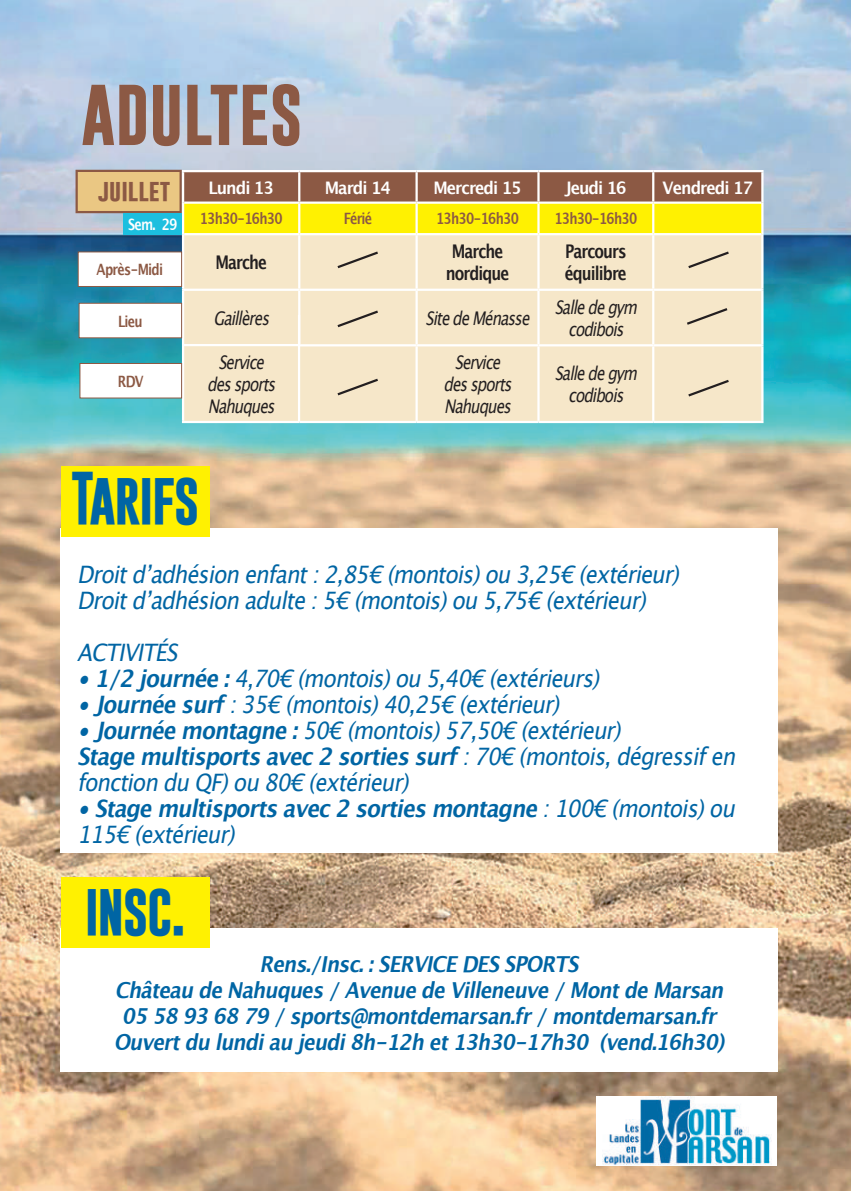
<style>
.page{position:relative;width:851px;height:1191px;background:#fff}
.page>*{position:absolute;margin:0;border:0;box-sizing:border-box;transform-origin:0 0}
.t1{font:700 70px "Gobold";color:#8c5944;scale:.9 1}
.t2{font:700 54px "Gobold";letter-spacing:-.03em;color:#0065a4;scale:.9 1}
.t3{font:italic 24px/26px "Lucida Grande";color:#0065a4;scale:.9 1}
.t4{font:italic 700 24px/26px "Lucida Grande";color:#0065a4;scale:.9 1}
.t5{font:700 22.4px "Gobold";color:#8c5944}
.t6{font:italic 700 22px/26px "Lucida Grande";color:#0065a4;text-align:center;scale:.9 1}
.t7{font:italic 18.8px/22px "Lucida Grande";color:#231f20;text-align:center;scale:.8 1}
.t8{font:700 18.8px/22px "Lucida Grande";letter-spacing:-.06em;color:#231f20;text-align:center;scale:.8 1}
.t9{font:700 17.2px "Lucida Grande";letter-spacing:-.06em;color:#fff;scale:.92 1}
.t10{font:700 15.6px "Lucida Grande";letter-spacing:-.06em;color:#8c5944;scale:.8 1}
.t11{font:700 15.6px "Lucida Grande";color:#fff;scale:.8 1}
.s1{font-weight:700}
.s2{font-weight:400}
</style>
<div class="page">
<img style="left:0;top:0;width:850px;height:1191px">
<div style="left:77px;top:171px;width:104px;height:41px;background:#eac783"></div>
<div style="left:75px;top:170px;width:107px;height:43px;border:2px solid #8c5944"></div>
<svg style="left:184px;top:172px;width:577px;height:61px;background:#c6a624"></svg>
<div style="left:184px;top:235px;width:577px;height:186px;background:#f6e7c9"></div>
<hr style="left:182px;top:170px;width:117px;height:2px;background:#fff">
<hr style="left:182px;top:172px;width:2px;height:31px;background:#fff">
<hr style="left:299px;top:170px;width:117px;height:2px;background:#fff">
<hr style="left:298px;top:172px;width:2px;height:29px;background:#fff">
<hr style="left:416px;top:170px;width:122px;height:2px;background:#fff">
<hr style="left:415px;top:172px;width:2px;height:29px;background:#fff">
<hr style="left:538px;top:170px;width:115px;height:2px;background:#fff">
<hr style="left:537px;top:172px;width:2px;height:29px;background:#fff">
<hr style="left:653px;top:170px;width:110px;height:2px;background:#fff">
<hr style="left:652px;top:172px;width:2px;height:29px;background:#fff">
<hr style="left:761px;top:172px;width:2px;height:31px;background:#fff">
<hr style="left:182px;top:203px;width:2px;height:31px;background:#fff">
<hr style="left:298px;top:204px;width:2px;height:29px;background:#fff">
<hr style="left:415px;top:204px;width:2px;height:29px;background:#fff">
<hr style="left:537px;top:204px;width:2px;height:29px;background:#fff">
<hr style="left:652px;top:204px;width:2px;height:29px;background:#fff">
<hr style="left:761px;top:203px;width:2px;height:31px;background:#fff">
<hr style="left:182px;top:234px;width:2px;height:55px;background:#fff">
<hr style="left:298px;top:235px;width:2px;height:54px;background:#fff">
<hr style="left:298px;top:291px;width:2px;height:53px;background:#fff">
<hr style="left:298px;top:344px;width:118px;height:2px;background:#fff">
<hr style="left:415px;top:235px;width:2px;height:54px;background:#fff">
<hr style="left:415px;top:291px;width:2px;height:53px;background:#fff">
<hr style="left:416px;top:344px;width:122px;height:2px;background:#fff">
<hr style="left:415px;top:346px;width:2px;height:75px;background:#fff">
<hr style="left:537px;top:235px;width:2px;height:54px;background:#fff">
<hr style="left:537px;top:291px;width:2px;height:53px;background:#fff">
<hr style="left:538px;top:344px;width:115px;height:2px;background:#fff">
<hr style="left:537px;top:346px;width:2px;height:75px;background:#fff">
<hr style="left:652px;top:235px;width:2px;height:54px;background:#fff">
<hr style="left:761px;top:234px;width:2px;height:55px;background:#fff">
<hr style="left:652px;top:291px;width:2px;height:53px;background:#fff">
<hr style="left:653px;top:344px;width:110px;height:2px;background:#fff">
<hr style="left:652px;top:346px;width:2px;height:75px;background:#fff">
<hr style="left:184px;top:201px;width:115px;height:3px;background:#fff">
<hr style="left:299px;top:201px;width:117px;height:3px;background:#fff">
<hr style="left:416px;top:201px;width:122px;height:3px;background:#fff">
<hr style="left:538px;top:201px;width:115px;height:3px;background:#fff">
<hr style="left:653px;top:201px;width:108px;height:3px;background:#fff">
<hr style="left:184px;top:233px;width:115px;height:2px;background:#fff">
<hr style="left:299px;top:233px;width:117px;height:2px;background:#fff">
<hr style="left:416px;top:233px;width:122px;height:2px;background:#fff">
<hr style="left:538px;top:233px;width:115px;height:2px;background:#fff">
<hr style="left:653px;top:233px;width:108px;height:2px;background:#fff">
<hr style="left:182px;top:289px;width:117px;height:2px;background:#fff">
<hr style="left:182px;top:291px;width:2px;height:54px;background:#fff">
<hr style="left:299px;top:289px;width:117px;height:2px;background:#fff">
<hr style="left:416px;top:289px;width:122px;height:2px;background:#fff">
<hr style="left:538px;top:289px;width:115px;height:2px;background:#fff">
<hr style="left:653px;top:289px;width:110px;height:2px;background:#fff">
<hr style="left:761px;top:291px;width:2px;height:53px;background:#fff">
<hr style="left:182px;top:345px;width:2px;height:76px;background:#fff">
<hr style="left:761px;top:346px;width:2px;height:75px;background:#fff">
<hr style="left:182px;top:421px;width:117px;height:2px;background:#fff">
<hr style="left:299px;top:421px;width:117px;height:2px;background:#fff">
<hr style="left:416px;top:421px;width:122px;height:2px;background:#fff">
<hr style="left:538px;top:421px;width:115px;height:2px;background:#fff">
<hr style="left:653px;top:421px;width:110px;height:2px;background:#fff">
<div style="left:124px;top:213px;width:58px;height:22px;background:#1cbfdf"></div>
<div style="left:78px;top:252px;width:103px;height:34px;background:#fff"></div>
<div style="left:78px;top:251px;width:104px;height:36px;border:1px solid #8c5944"></div>
<div style="left:79px;top:303px;width:102px;height:35px;background:#fff"></div>
<div style="left:79px;top:303px;width:103px;height:35px;border:1px solid #8c5944"></div>
<div style="left:80px;top:363px;width:101px;height:35px;background:#fff"></div>
<div style="left:79px;top:363px;width:103px;height:35px;border:1px solid #8c5944"></div>
<svg style="left:335px;top:250px;width:45px;height:20px"></svg>
<svg style="left:335px;top:309px;width:45px;height:20px"></svg>
<svg style="left:335px;top:377px;width:45px;height:20px"></svg>
<svg style="left:685px;top:250px;width:46px;height:20px"></svg>
<svg style="left:684px;top:306px;width:45px;height:20px"></svg>
<svg style="left:685px;top:378px;width:46px;height:20px"></svg>
<div style="left:60px;top:528px;width:717px;height:324px;background:#fff"></div>
<div style="left:61px;top:466px;width:148px;height:70px;background:#fff101"></div>
<div style="left:596px;top:1096px;width:180px;height:69px;background:#fff"></div>
<img style="left:602px;top:1096px;width:169px;height:69px">
<hr style="left:182px;top:344px;width:117px;height:2px;background:#fff">
<hr style="left:298px;top:315px;width:2px;height:106px;background:#fff">
<div style="left:60px;top:928px;width:717px;height:143px;background:#fff"></div>
<div style="left:61px;top:877px;width:148px;height:70px;background:#fff101"></div>
<h1 class="t1" style="left:81px;top:65px;width:248px">adultes</h1>
<p class="t5" style="left:98px;top:176px;width:74px">juillet</p>
<p class="t9" style="left:208px;top:173px;width:73px">Lundi 13</p>
<p class="t9" style="left:325px;top:173px;width:74px">Mardi 14</p>
<p class="t9" style="left:433px;top:173px;width:98px">Mercredi 15</p>
<p class="t9" style="left:565px;top:173px;width:69px">Jeudi 16</p>
<p class="t9" style="left:662px;top:173px;width:100px">Vendredi 17</p>
<p class="t10" style="left:200px;top:206px;width:105px">13h30-16h30</p>
<p class="t10" style="left:343px;top:206px;width:37px">Férié</p>
<p class="t10" style="left:436px;top:206px;width:105px">13h30-16h30</p>
<p class="t10" style="left:554px;top:206px;width:105px">13h30-16h30</p>
<p class="t8" style="left:215px;top:251px;width:66px">Marche</p>
<p class="t8" style="left:445px;top:240px;width:81px">Marche nordique</p>
<p class="t8" style="left:565px;top:240px;width:79px;text-align:left">Parcours équilibre</p>
<p class="t7" style="left:213px;top:307px;width:79px">Gaillères</p>
<p class="t7" style="left:425px;top:307px;width:139px">SitedeMénasse</p>
<p class="t7" style="left:554px;top:296px;width:112px">Salledegym codibois</p>
<p class="t7" style="left:207px;top:351px;width:94px">Service dessports<br>Nahuques</p>
<p class="t7" style="left:443px;top:351px;width:94px">Service dessports<br>Nahuques</p>
<p class="t7" style="left:554px;top:362px;width:112px">Salledegym codibois</p>
<p class="t11" style="left:128px;top:212px;width:63px">Sem. 29</p>
<p class="t10" style="left:97px;top:257px;width:85px">Après-Midi</p>
<p class="t10" style="left:118px;top:308px;width:32px">Lieu</p>
<p class="t10" style="left:118px;top:368px;width:34px">RDV</p>
<h2 class="t2" style="left:71px;top:463px;width:144px">Tarifs</h2>
<p class="t3" style="left:77px;top:561px;width:678px">Droitd’adhésionenfant:2,85€(montois)ou3,25€(extérieur)<br>Droitd’adhésionadulte:5€(montois)ou5,75€(extérieur)</p>
<p class="t3" style="left:77px;top:639px;width:122px">ACTIVITÉS</p>
<p class="t3" style="left:77px;top:665px;width:590px">•<span class="s1">1/2journée:</span>4,70€(montois)ou5,40€(extérieurs)</p>
<p class="t3" style="left:77px;top:691px;width:546px">•<span class="s1">Journéesurf</span>:35€(montois)40,25€(extérieur)</p>
<p class="t3" style="left:77px;top:717px;width:741px">•<span class="s1">Journéemontagne:</span>50€(montois)57,50€(extérieur)<br><span class="s1">Stagemultisports avec2sortiessurf</span>:70€(montois,dégressifen fonctionduQF)ou80€(extérieur)</p>
<p class="t4" style="left:77px;top:795px;width:741px"><span class="s2">•</span>Stagemultisports avec2sortiesmontagne<span class="s2">:100€(montois)ou<br>115€(extérieur)</span></p>
<h2 class="t2" style="left:85px;top:874px;width:114px">insc.</h2>
<p class="t6" style="left:114px;top:950px;width:687px">Rens./Insc.:SERVICEDESSPORTS ChâteaudeNahuques/AvenuedeVilleneuve/MontdeMarsan 0558936879/sports@montdemarsan.fr/montdemarsan.fr Ouvertdulundiaujeudi8h-12het13h30-17h30 (vend.16h30)</p>
</div>
